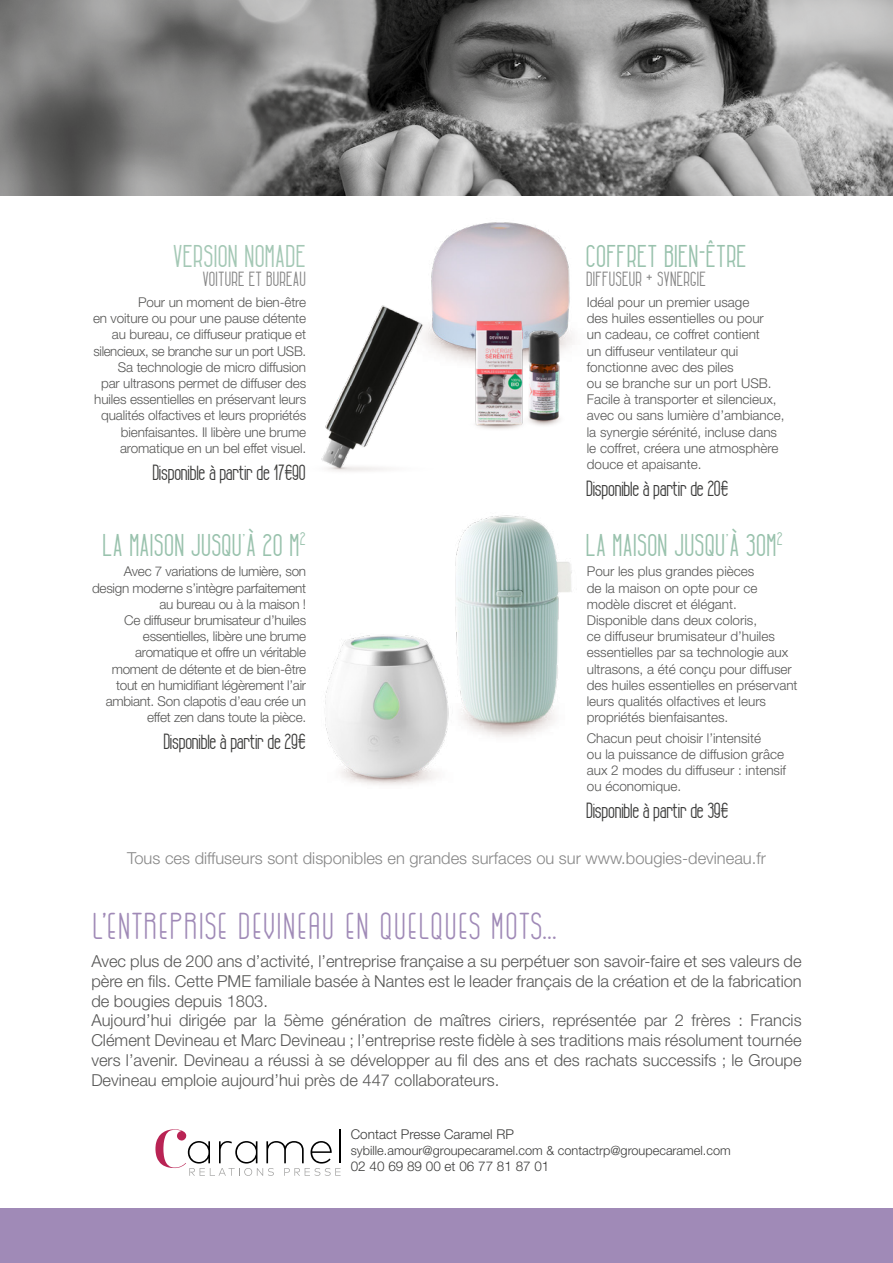
<style>
.page{position:relative;width:893px;height:1263px;background:#fff}
.page>*{position:absolute;margin:0;border:0;box-sizing:border-box;transform-origin:0 0}
.t1{font:37.5px "GOGOIA";color:#a08ab7}
.t2{font:32.25px "Tall&Lean";letter-spacing:.025em;color:#99c2ad}
.t3{font:32.25px "Tall&Lean";letter-spacing:.025em;color:#a4c8b5}
.t4{font:22.5px "Tall&Lean";color:#3c3c3b}
.t5{font:21px "Tall&Lean";letter-spacing:.025em;color:#878787}
.t6{font:300 16.5px/19.8px "Helvetica Neue LT Pro";color:#575756}
.t7{font:300 16.5px "Helvetica Neue LT Pro";color:#878787}
.t8{font:300 13.5px/16.2px "Helvetica Neue LT Pro";color:#575756}
.t9{font:300 13.5px/16.2px "Helvetica Neue LT Pro";letter-spacing:-.02em;color:#575756;text-align:right}
.t10{font:300 13.5px "Helvetica Neue LT Pro";color:#3c3c3b}
.t11{font:300 12.75px "Helvetica Neue LT Pro";color:#3c3c3b}
</style>
<div class="page">
<img style="left:455px;top:515px;width:117px;height:222px">
<svg style="left:155px;top:1129px;width:186px;height:47px"></svg>
<hr style="left:339px;top:1129px;width:1px;height:34px;background:#000">
<div style="left:0;top:1209px;width:893px;height:54px;background:#a08ab7"></div>
<img style="left:325px;top:629px;width:131px;height:156px">
<img style="left:0;top:0;width:893px;height:196px">
<img style="left:321px;top:305px;width:66px;height:167px">
<img style="left:384px;top:222px;width:186px;height:187px">
<img style="left:421px;top:282px;width:152px;height:147px">
<h2 class="t3" style="left:174px;top:239px;width:134px">VERSION NOMADE</h2>
<h3 class="t5" style="left:203px;top:268px;width:105px">VOITURE ET BUREAU</h3>
<p class="t8" style="left:93px;top:294px;width:215px;text-align:right">Pour un moment de bien-être<br>en voiture ou pour une pause détente au bureau, ce diffuseur pratique et silencieux, se branche sur un port USB.<br>Sa technologie de micro diffusion<br>par ultrasons permet de diffuser des huiles essentielles en préservant leurs qualités olfactives et leurs propriétés bienfaisantes. Il libère une brume aromatique en un bel effet visuel.</p>
<h3 class="t4" style="left:153px;top:460px;width:155px">Disponible à partir de 17€9O</h3>
<h2 class="t2" style="left:104px;top:528px;width:204px">LA MAISON JUSQU’À 2O M<sup>2</sup></h2>
<p class="t9" style="left:92px;top:563px;width:216px">Avec 7 variations de lumière, son design moderne s’intègre parfaitement au bureau ou à la maison !<br>Ce diffuseur brumisateur d’huiles essentielles, libère une brume aromatique et offre un véritable moment de détente et de bien-être tout en humidifiant légèrement l’air ambiant. Son clapotis d’eau crée un effet zen dans toute la pièce.</p>
<h3 class="t4" style="left:164px;top:730px;width:144px">Disponible à partir de 29€</h3>
<h2 class="t2" style="left:587px;top:239px;width:162px">COFFRET BIEN-ÊTRE</h2>
<h3 class="t5" style="left:587px;top:268px;width:121px">DIFFUSEUR + SYNERGIE</h3>
<p class="t8" style="left:587px;top:294px;width:199px">Idéal pour un premier usage<br>des huiles essentielles ou pour<br>un cadeau, ce coffret contient<br>un diffuseur ventilateur qui fonctionne avec des piles<br>ou se branche sur un port USB.<br>Facile à transporter et silencieux, avec ou sans lumière d’ambiance, la synergie sérénité, incluse dans le coffret, créera une atmosphère douce et apaisante.</p>
<h3 class="t4" style="left:587px;top:477px;width:144px">Disponible à partir de 2O€</h3>
<h2 class="t2" style="left:587px;top:528px;width:198px">LA MAISON JUSQU’À 3OM<sup>2</sup></h2>
<p class="t8" style="left:587px;top:563px;width:212px">Pour les plus grandes pièces<br>de la maison on opte pour ce modèle discret et élégant.<br>Disponible dans deux coloris,<br>ce diffuseur brumisateur d’huiles essentielles par sa technologie aux ultrasons, a été conçu pour diffuser des huiles essentielles en préservant leurs qualités olfactives et leurs propriétés bienfaisantes.</p>
<p class="t8" style="left:587px;top:729px;width:201px">Chacun peut choisir l’intensité<br>ou la puissance de diffusion grâce aux 2 modes du diffuseur : intensif ou économique.</p>
<h3 class="t4" style="left:587px;top:799px;width:144px">Disponible à partir de 39€</h3>
<p class="t7" style="left:127px;top:848px;width:640px">Tous ces diffuseurs sont disponibles en grandes surfaces ou sur www.bougies-devineau.fr</p>
<h1 class="t1" style="left:91px;top:906px;width:467px">L’ENTREPRISE DEVINEAU EN QUELQUES MOTS…</h1>
<p class="t6" style="left:91px;top:951px;width:712px">Avec plus de 200 ans d’activité, l’entreprise française a su perpétuer son savoir-faire et ses valeurs de père en fils. Cette PME familiale basée à Nantes est le leader français de la création et de la fabrication de bougies depuis 1803.<br>Aujourd’hui dirigée par la 5ème génération de maîtres ciriers, représentée par 2 frères : Francis Clément Devineau et Marc Devineau ; l’entreprise reste fidèle à ses traditions mais résolument tournée vers l’avenir. Devineau a réussi à se développer au fil des ans et des rachats successifs ; le Groupe Devineau emploie aujourd’hui près de 447 collaborateurs.</p>
<p class="t10" style="left:351px;top:1126px;width:165px">Contact Presse Caramel RP</p>
<p class="t11" style="left:351px;top:1143px;width:381px">sybille.amour@groupecaramel.com &amp; contactrp@groupecaramel.com</p>
<p class="t10" style="left:351px;top:1158px;width:200px">02 40 69 89 00 et 06 77 81 87 01</p>
</div>
